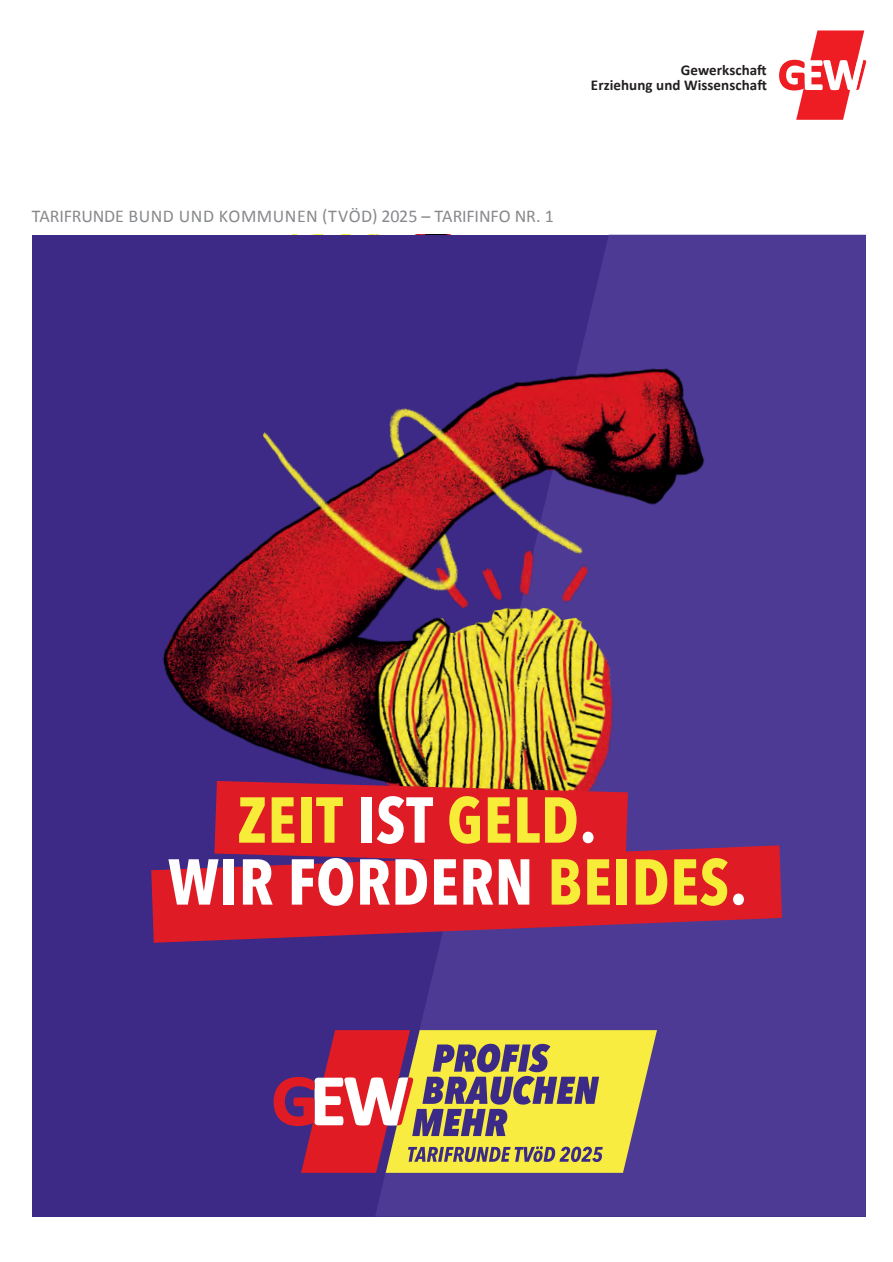
<style>
.page{position:relative;width:893px;height:1262px;background:#fff}
.page>*{position:absolute;margin:0;border:0;box-sizing:border-box;transform-origin:0 0}
.t1{font:700 condensed 64.05px "Avenir Next LT Pro";letter-spacing:.01em;color:#fff}
.t2{font:700 condensed 64.05px "Avenir Next LT Pro";letter-spacing:.01em;color:#f7ed38}
.Cover_Stichzeile{font:18px "Calibri";letter-spacing:-.005em;color:#87898c}
.GEW_LOGO_Schrift_Din{font:700 15px/15px "Calibri";letter-spacing:.005em;color:#231f20;text-align:right}
.s1{color:#fff}
.s2{color:#f7ed38}
</style>
<div class="page">
<svg style="left:779px;top:30px;width:87px;height:90px"></svg>
<div style="left:32px;top:235px;width:833px;height:982px;background:#3c2a86"></div>
<svg style="left:376px;top:235px;width:489px;height:981px;fill:#4c3a95"></svg>
<img style="left:163px;top:308px;width:687px;height:577px">
<svg style="left:151px;top:845px;width:631px;height:98px;fill:#df1c26"></svg>
<svg style="left:214px;top:781px;width:414px;height:84px;background:#d1212c"></svg>
<svg style="left:273px;top:1030px;width:384px;height:143px"></svg>
<p class="GEW_LOGO_Schrift_Din" style="left:591px;top:62px;width:177px">Gewerkschaft<br>Erziehung und Wissenschaft</p>
<p class="Cover_Stichzeile" style="left:32px;top:205px;width:523px">TARIFRUNDE BUND UND KOMMUNEN (TVÖD) 2025 – TARIFINFO NR. 1</p>
<p class="t2" style="left:237px;top:781px;width:361px">ZEIT <span class="s1">IST</span> GELD<span class="s1">.</span></p>
<p class="t1" style="left:168px;top:843px;width:581px">WIR FORDERN <span class="s2">BEIDES</span>.</p>
</div>
